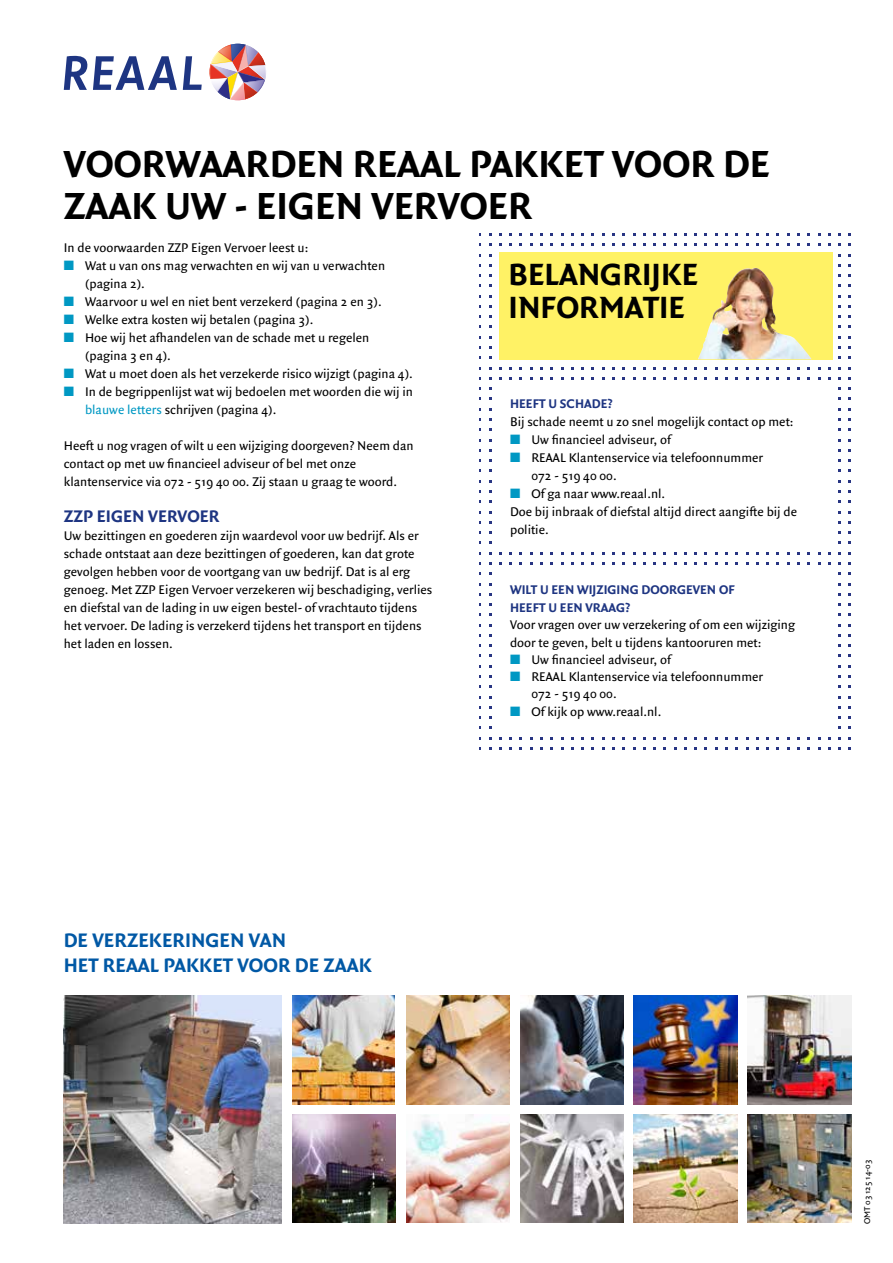
<style>
.page{position:relative;width:893px;height:1263px;background:#fff}
.page>*{position:absolute;margin:0;border:0;box-sizing:border-box;transform-origin:0 0}
.t1{font:700 40.5px/42px "Quadraat Sans";color:#000}
.t2{font:33px/33px "Quadraat Sans Bold Alt Num";color:#000}
.t3{font:21px/25.2px "Quadraat Sans Bold Alt Num";color:#0058a5}
.t4{font:700 18px "Quadraat Sans";color:#1e3582}
.t5{font:13.5px/18px "Quadraat Sans";color:#000}
.t6{font:700 13.5px/18px "Quadraat Sans";color:#1e3582}
.t7{font:9px "Quadraat Sans";color:#000}
.s1{color:#0098c3}
</style>
<div class="page">
<svg style="left:64px;top:56px;width:113px;height:34px"></svg>
<svg style="left:183px;top:44px;width:83px;height:57px"></svg>
<img style="left:293px;top:996px;width:101px;height:108px">
<img style="left:64px;top:995px;width:218px;height:229px">
<img style="left:406px;top:996px;width:104px;height:108px">
<img style="left:292px;top:1114px;width:104px;height:108px">
<img style="left:634px;top:1114px;width:103px;height:108px">
<img style="left:520px;top:1114px;width:104px;height:108px">
<img style="left:406px;top:1114px;width:104px;height:109px">
<img style="left:520px;top:996px;width:104px;height:108px">
<img style="left:634px;top:996px;width:103px;height:108px">
<img style="left:748px;top:996px;width:103px;height:108px">
<img style="left:748px;top:1114px;width:103px;height:109px">
<div style="left:505px;top:252px;width:322px;height:111px;background:linear-gradient(to right,#fff,#fff)"></div>
<div style="left:499px;top:252px;width:333px;height:107px;background:#fff265"></div>
<img style="left:698px;top:268px;width:114px;height:91px">
<h1 class="t1" style="left:64px;top:144px;width:708px">VOORWAARDEN REAAL PAKKET VOOR DE<br>ZAAK UW - EIGEN VERVOER</h1>
<p class="t5" style="left:64px;top:239px;width:246px">In de voorwaarden ZZP Eigen Vervoer leest u:</p>
<p class="t5" style="left:85px;top:257px;width:302px;text-indent:-21px"><span class="s1">■</span> Wat u van ons mag verwachten en wij van u verwachten (pagina 2).</p>
<p class="t5" style="left:64px;top:293px;width:319px"><span class="s1">■</span> Waarvoor u wel en niet bent verzekerd (pagina 2 en 3).</p>
<p class="t5" style="left:64px;top:311px;width:251px"><span class="s1">■</span> Welke extra kosten wij betalen (pagina 3).</p>
<p class="t5" style="left:85px;top:329px;width:286px;text-indent:-21px"><span class="s1">■</span> Hoe wij het afhandelen van de schade met u regelen (pagina 3 en 4).</p>
<p class="t5" style="left:64px;top:365px;width:351px"><span class="s1">■</span> Wat u moet doen als het verzekerde risico wijzigt (pagina 4).</p>
<p class="t5" style="left:85px;top:383px;width:329px;text-indent:-21px"><span class="s1">■</span> In de begrippenlijst wat wij bedoelen met woorden die wij in <span class="s1">blauwe letters</span> schrijven (pagina 4).</p>
<p class="t5" style="left:64px;top:437px;width:351px">Heeft u nog vragen of wilt u een wijziging doorgeven? Neem dan contact op met uw financieel adviseur of bel met onze klantenservice via 072 - 519 40 00. Zij staan u graag te woord.</p>
<h3 class="t4" style="left:64px;top:506px;width:157px">ZZP EIGEN VERVOER</h3>
<p class="t5" style="left:64px;top:527px;width:370px">Uw bezittingen en goederen zijn waardevol voor uw bedrijf. Als er schade ontstaat aan deze bezittingen of goederen, kan dat grote gevolgen hebben voor de voortgang van uw bedrijf. Dat is al erg genoeg. Met ZZP Eigen Vervoer verzekeren wij beschadiging, verlies en diefstal van de lading in uw eigen bestel- of vrachtauto tijdens het vervoer. De lading is verzekerd tijdens het transport en tijdens het laden en lossen.</p>
<h2 class="t2" style="left:509px;top:259px;width:191px">BELANGRIJKE<br>INFORMATIE</h2>
<p class="t6" style="left:510px;top:395px;width:104px">HEEFT U SCHADE?</p>
<p class="t5" style="left:510px;top:413px;width:285px">Bij schade neemt u zo snel mogelijk contact op met:</p>
<p class="t5" style="left:510px;top:431px;width:162px"><span class="s1">■</span> Uw financieel adviseur, of</p>
<p class="t5" style="left:531px;top:449px;width:233px;text-indent:-21px"><span class="s1">■</span> REAAL Klantenservice via telefoonnummer<br>072 - 519 40 00.</p>
<p class="t5" style="left:510px;top:485px;width:289px"><span class="s1">■</span> Of ga naar www.reaal.nl.<br>Doe bij inbraak of diefstal altijd direct aangifte bij de politie.</p>
<p class="t6" style="left:510px;top:581px;width:226px">WILT U EEN WIJZIGING DOORGEVEN OF<br>HEEFT U EEN VRAAG?</p>
<p class="t5" style="left:510px;top:617px;width:286px;line-height:17.2px">Voor vragen over uw verzekering of om een wijziging door te geven, belt u tijdens kantooruren met:</p>
<p class="t5" style="left:510px;top:651px;width:162px"><span class="s1">■</span> Uw financieel adviseur, of</p>
<p class="t5" style="left:531px;top:668px;width:233px;line-height:17.2px;text-indent:-21px"><span class="s1">■</span> REAAL Klantenservice via telefoonnummer<br>072 - 519 40 00.</p>
<p class="t5" style="left:510px;top:702px;width:153px"><span class="s1">■</span> Of kijk op www.reaal.nl.</p>
<h3 class="t3" style="left:64px;top:928px;width:310px">DE VERZEKERINGEN VAN<br>HET REAAL PAKKET VOOR DE ZAAK</h3>
<p class="t7" style="left:862px;top:1224px;width:66px;rotate:-90deg">OMT 03 125 14-03</p>
</div>
